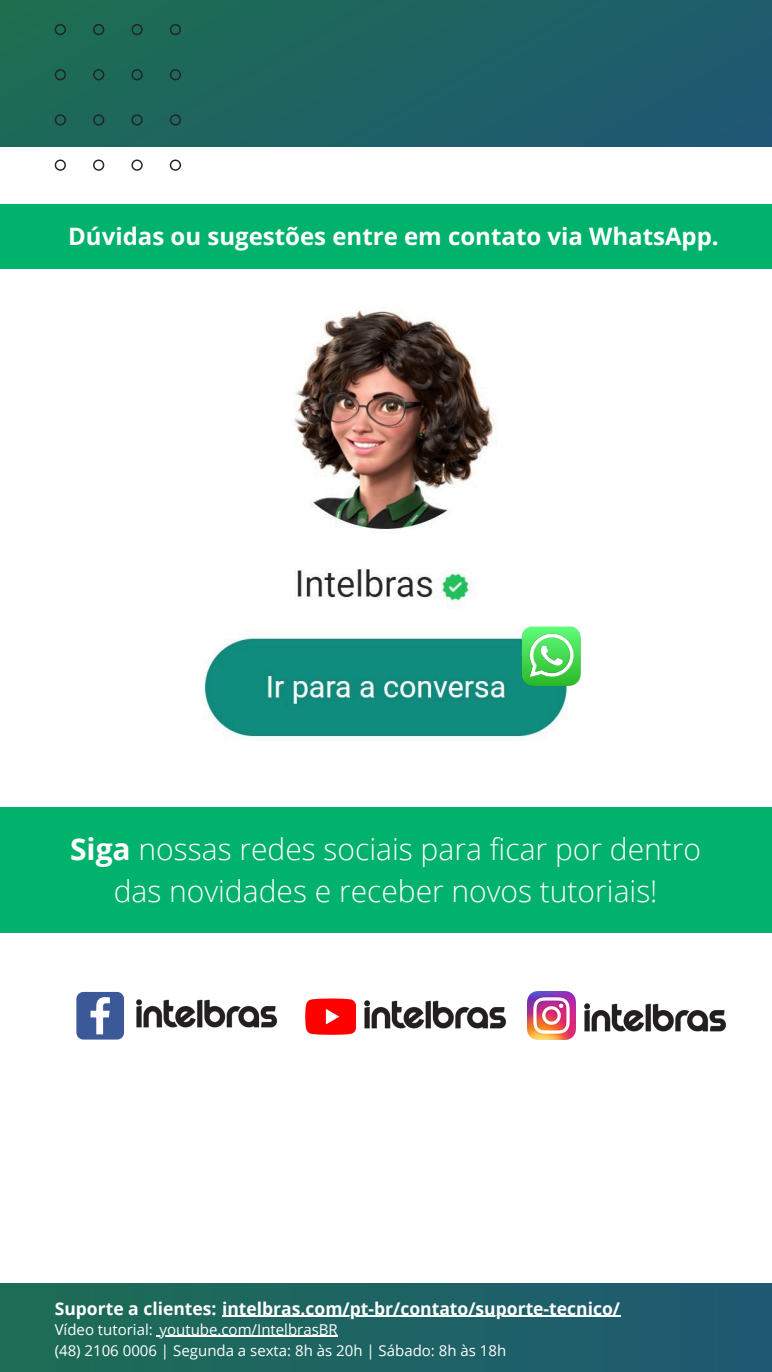
<style>
.page{position:relative;width:772px;height:1372px;background:#fff}
.page>*{position:absolute;margin:0;border:0;box-sizing:border-box;transform-origin:0 0}
.t1{font:300 30px/42px "Open Sans";color:#fff;text-align:center}
.t2{font:700 24px "Open Sans";color:#fff}
.t3{font:700 17.5px "Open Sans";color:#fff}
.t4{font:15px "Open Sans";color:#fff}
.s1{font-weight:700}
</style>
<div class="page">
<div style="left:0;top:0;width:771px;height:146px;background:linear-gradient(to right,#1d6e51,#1f5972)"></div>
<svg style="left:55px;top:24px;width:126px;height:147px;background:#3f7d6f"></svg>
<div style="left:0;top:1283px;width:771px;height:89px;background:linear-gradient(to right,#1d6d54,#1f5973)"></div>
<div style="left:0;top:204px;width:771px;height:65px;background:#00b26b"></div>
<img style="left:204px;top:310px;width:377px;height:428px">
<img style="left:521px;top:627px;width:59px;height:58px">
<img style="left:530px;top:633px;width:43px;height:44px">
<img style="left:584px;top:1003px;width:143px;height:29px">
<img style="left:527px;top:992px;width:48px;height:47px">
<svg style="left:305px;top:998px;width:51px;height:37px;background:#ff2020"></svg>
<img style="left:364px;top:1000px;width:143px;height:29px">
<svg style="left:76px;top:992px;width:48px;height:47px"></svg>
<img style="left:136px;top:999px;width:142px;height:29px">
<div style="left:0;top:807px;width:771px;height:125px;background:#00b26b"></div>
<hr style="left:222px;top:1315px;width:398px;height:2px;background:#fff">
<hr style="left:159px;top:1335px;width:179px;height:2px;background:#fff">
<p class="t2" style="left:68px;top:220px;width:652px">Dúvidas ou sugestões entre em contato via WhatsApp.</p>
<h1 class="t1" style="left:70px;top:827px;width:632px"><span class="s1">Siga</span> nossas redes sociais para ficar por dentro das novidades e receber novos tutoriais!</h1>
<p class="t3" style="left:55px;top:1296px;width:566px">Suporte a clientes: intelbras.com/pt-br/contato/suporte-tecnico/</p>
<p class="t4" style="left:55px;top:1318px;width:284px">Vídeo tutorial: youtube.com/IntelbrasBR</p>
<h2 class="t4" style="left:55px;top:1339px;width:453px">(48) 2106 0006 | Segunda a sexta: 8h às 20h | Sábado: 8h às 18h</h2>
</div>
